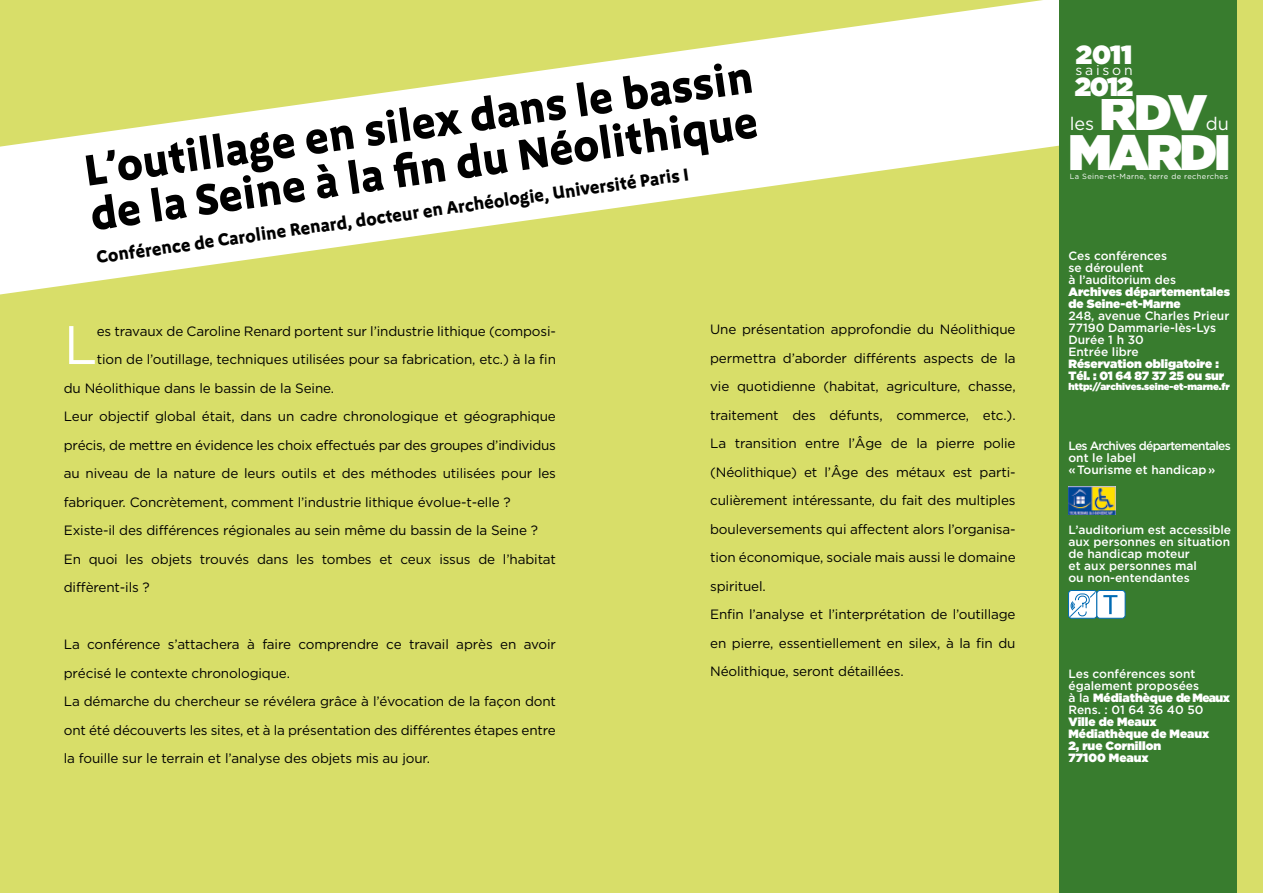
<style>
.page{position:relative;width:1263px;height:893px;background:#d8de69}
.page>*{position:absolute;margin:0;border:0;box-sizing:border-box;transform-origin:0 0}
.t1{font:54.15px "Gotham";color:#fff}
.t2{font:900 49.8px "Gotham";letter-spacing:-.05em;color:#fff}
.t3{font:700 45px/45px "Megano";color:#000}
.t4{font:900 26.25px "Gotham";letter-spacing:-.04em;color:#fff}
.t5{font:18.15px "Gotham";color:#fff}
.t6{font:700 18px "Megano LF";color:#000}
.t7{font:13.95px "Gotham";letter-spacing:.2em;color:#fff}
.t8{font:13.5px/28.5px "Gotham";letter-spacing:-.01em;color:#000}
.t9{font:500 12px/12px "Gotham";color:#fff}
.t10{font:900 12px/12px "Gotham";color:#fff}
.t11{font:500 12px/12px "Gotham";letter-spacing:-.06em;color:#fff}
.t12{font:900 9.75px "Gotham";letter-spacing:-.01em;color:#fff}
.t13{font:7.5px "Gotham";letter-spacing:.05em;color:#fff}
.s1{font-weight:900}
</style>
<div class="page">
<svg style="left:0;top:0;width:1059px;height:294px"></svg>
<div style="left:1059px;top:0;width:178px;height:893px;background:#387c2e"></div>
<img style="left:1068px;top:487px;width:47px;height:28px">
<div style="left:1068px;top:590px;width:29px;height:28px;border:1px solid #006ab3;border-radius:3px"></div>
<svg style="left:1069px;top:591px;width:27px;height:27px"></svg>
<div style="left:1097px;top:590px;width:28px;height:28px;background:#fff;border-radius:3px"></div>
<div style="left:1097px;top:590px;width:28px;height:28px;border:1px solid #006ab3;border-radius:3px"></div>
<svg style="left:1103px;top:595px;width:14px;height:19px"></svg>
<h3 class="t3" style="left:81px;top:149px;width:682px;rotate:-8deg">L’outillage en silex dans le bassin de la Seine à la fi n du Néolithique</h3>
<h3 class="t6" style="left:95px;top:247px;width:599px;rotate:-8deg">Conférence de Caroline Renard, docteur en Archéologie, Université Paris I</h3>
<h1 class="t1" style="left:64px;top:315px;width:35px">L</h1>
<p class="t8" style="left:97px;top:316px;width:461px">es travaux de Caroline Renard portent sur l’industrie lithique (composi-</p>
<p class="t8" style="left:97px;top:345px;width:461px">tion de l’outillage, techniques utilisées pour sa fabrication, etc.) à la fin</p>
<p class="t8" style="left:64px;top:373px;width:272px">du Néolithique dans le bassin de la Seine.</p>
<p class="t8" style="left:64px;top:402px;width:494px">Leur objectif global était, dans un cadre chronologique et géographique</p>
<p class="t8" style="left:64px;top:430px;width:494px">précis, de mettre en évidence les choix effectués par des groupes d’individus</p>
<p class="t8" style="left:64px;top:459px;width:494px">au niveau de la nature de leurs outils et des méthodes utilisées pour les</p>
<p class="t8" style="left:64px;top:487px;width:448px">fabriquer. Concrètement, comment l’industrie lithique évolue-t-elle ?</p>
<p class="t8" style="left:64px;top:516px;width:476px">Existe-il des différences régionales au sein même du bassin de la Seine ?</p>
<p class="t8" style="left:64px;top:544px;width:494px">En quoi les objets trouvés dans les tombes et ceux issus de l’habitat</p>
<p class="t8" style="left:64px;top:573px;width:88px">diffèrent-ils ?</p>
<p class="t8" style="left:64px;top:630px;width:494px">La conférence s’attachera à faire comprendre ce travail après en avoir précisé le contexte chronologique.<br>La démarche du chercheur se révélera grâce à l’évocation de la façon dont ont été découverts les sites, et à la présentation des différentes étapes entre la fouille sur le terrain et l’analyse des objets mis au jour.</p>
<p class="t8" style="left:710px;top:315px;width:307px">Une présentation approfondie du Néolithique permettra d’aborder différents aspects de la vie quotidienne (habitat, agriculture, chasse, traitement des défunts, commerce, etc.).<br>La transition entre l’Âge de la pierre polie (Néolithique) et l’Âge des métaux est parti&shy;culièrement intéressante, du fait des multiples bouleversements qui affectent alors l’organisa&shy;tion économique, sociale mais aussi le domaine spirituel.<br>Enfin l’analyse et l’interprétation de l’outillage en pierre, essentiellement en silex, à la fin du Néolithique, seront détaillées.</p>
<h3 class="t4" style="left:1076px;top:40px;width:58px">2011</h3>
<p class="t7" style="left:1075px;top:62px;width:59px">saison</p>
<h3 class="t4" style="left:1075px;top:71px;width:60px">2012</h3>
<h2 class="t2" style="left:1100px;top:84px;width:109px">RDV</h2>
<h3 class="t5" style="left:1206px;top:114px;width:25px">du</h3>
<h2 class="t2" style="left:1068px;top:124px;width:164px">MARDI</h2>
<h3 class="t5" style="left:1070px;top:114px;width:26px">les</h3>
<p class="t13" style="left:1070px;top:172px;width:160px">La Seine-et-Marne, terre de recherches</p>
<p class="t9" style="left:1068px;top:249px;width:109px">Ces conférences se déroulent<br>à l’auditorium des</p>
<p class="t10" style="left:1068px;top:285px;width:163px">Archives départementales de Seine-et-Marne</p>
<p class="t9" style="left:1068px;top:309px;width:162px">248, avenue Charles Prieur<br>77190 Dammarie-lès-Lys<br>Durée 1 h 30<br>Entrée libre</p>
<p class="t10" style="left:1068px;top:357px;width:157px">Réservation obligatoire :<br>Tél. : 01 64 87 37 25 ou sur</p>
<p class="t12" style="left:1068px;top:381px;width:163px">http://archives.seine-et-marne.fr</p>
<p class="t11" style="left:1068px;top:440px;width:164px">Les Archives départementales ont le label<br>«Tourisme et handicap»</p>
<p class="t9" style="left:1068px;top:524px;width:164px">L’auditorium est accessible aux personnes en situation de handicap moteur<br>et aux personnes mal<br>ou non-entendantes</p>
<p class="t9" style="left:1068px;top:668px;width:163px">Les conférences sont également proposées<br>à la <span class="s1">Médiathèque de Meaux<br></span>Rens. : 01 64 36 40 50</p>
<p class="t10" style="left:1068px;top:716px;width:142px">Ville de Meaux<br>Médiathèque de Meaux<br>2, rue Cornillon<br>77100 Meaux</p>
</div>
